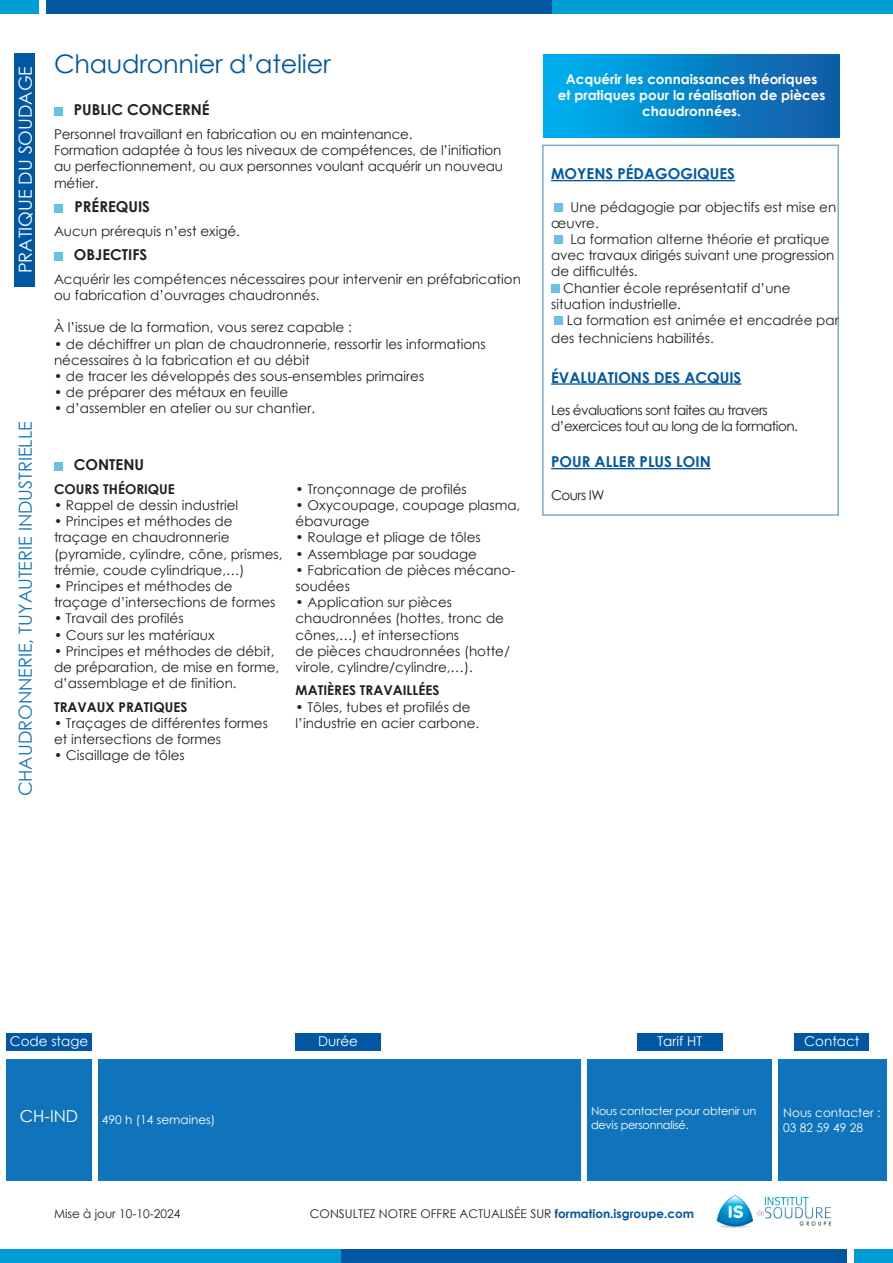
<style>
.page{position:relative;width:893px;height:1263px;background:#fff}
.page>*{position:absolute;margin:0;border:0;box-sizing:border-box;transform-origin:0 0}
.t1{font:25.5px "Century Gothic";letter-spacing:-.01em;color:#0157a2}
.t2{font:18px "Century Gothic";color:#1074bc}
.t3{font:18px "Century Gothic";color:#fff}
.t4{font:16.5px "Century Gothic";color:#fff}
.t5{font:700 15px "Century Gothic";color:#0157a2}
.t6{font:700 15px "Century Gothic";color:#231f20}
.t7{font:13.5px/16.2px "Century Gothic";color:#231f20}
.t8{font:700 13.5px/16.2px "Century Gothic";color:#fff;text-align:center}
.t9{font:13.5px/16.2px "Century Gothic";letter-spacing:-.04em;color:#231f20}
.t10{font:700 13.5px "Century Gothic";color:#231f20}
.t11{font:13.5px "Century Gothic";color:#fff}
.t12{font:12px "Century Gothic";color:#231f20}
.t13{font:12px "Century Gothic";color:#fff}
.t14{font:11.25px/13.5px "Century Gothic";letter-spacing:-.02em;color:#fff}
.s1{font-weight:700;color:#0157a2}
</style>
<div class="page">
<img style="left:717px;top:1195px;width:115px;height:33px">
<div style="left:54px;top:107px;width:8px;height:8px;background:#66c3e6"></div>
<div style="left:54px;top:204px;width:8px;height:8px;background:#66c3e6"></div>
<div style="left:54px;top:252px;width:8px;height:8px;background:#66c3e6"></div>
<div style="left:0;top:0;width:39px;height:14px;background:#009cd6"></div>
<div style="left:46px;top:0;width:507px;height:13px;background:#0157a2"></div>
<div style="left:553px;top:0;width:340px;height:13px;background:#009cd6"></div>
<div style="left:854px;top:1249px;width:39px;height:14px;background:#009cd6"></div>
<div style="left:340px;top:1249px;width:507px;height:14px;background:#0157a2"></div>
<div style="left:0;top:1249px;width:340px;height:14px;background:#009cd6"></div>
<div style="left:544px;top:54px;width:295px;height:83px;background:linear-gradient(to right,#00b2f2,#1358a3)"></div>
<div style="left:6px;top:1033px;width:86px;height:17px;background:#0157a2"></div>
<div style="left:794px;top:1033px;width:75px;height:17px;background:#0157a2"></div>
<div style="left:637px;top:1033px;width:86px;height:17px;background:#0157a2"></div>
<div style="left:295px;top:1033px;width:86px;height:17px;background:#0157a2"></div>
<div style="left:6px;top:1059px;width:86px;height:121px;background:#1074bc"></div>
<div style="left:98px;top:1059px;width:483px;height:121px;background:#1074bc"></div>
<div style="left:588px;top:1059px;width:184px;height:121px;background:#1074bc"></div>
<div style="left:779px;top:1059px;width:108px;height:121px;background:#1074bc"></div>
<hr style="left:551px;top:180px;width:184px;height:1px;background:#0157a2">
<hr style="left:551px;top:383px;width:190px;height:2px;background:#0157a2">
<hr style="left:551px;top:468px;width:160px;height:1px;background:#0157a2">
<div style="left:555px;top:203px;width:8px;height:9px;background:#66c3e6"></div>
<div style="left:555px;top:236px;width:8px;height:8px;background:#66c3e6"></div>
<div style="left:551px;top:284px;width:8px;height:9px;background:#66c3e6"></div>
<div style="left:555px;top:317px;width:8px;height:8px;background:#66c3e6"></div>
<div style="left:54px;top:462px;width:8px;height:8px;background:#66c3e6"></div>
<div style="left:15px;top:54px;width:20px;height:233px;background:#0157a2"></div>
<p class="t3" style="left:13px;top:273px;width:209px;rotate:-90deg">PRATIQUE DU SOUDAGE</p>
<p class="t2" style="left:13px;top:796px;width:377px;rotate:-90deg">CHAUDRONNERIE, TUYAUTERIE INDUSTRIELLE</p>
<p class="t1" style="left:54px;top:46px;width:278px">Chaudronnier d’atelier</p>
<p class="t6" style="left:74px;top:99px;width:137px">PUBLIC CONCERNÉ</p>
<p class="t7" style="left:54px;top:126px;width:360px">Personnel travaillant en fabrication ou en maintenance.</p>
<p class="t7" style="left:54px;top:142px;width:451px;text-align:justify">Formation adaptée à tous les niveaux de compétences, de l’initiation au perfectionnement, ou aux personnes voulant acquérir un nouveau métier.</p>
<p class="t7" style="left:54px;top:222px;width:187px">Aucun prérequis n’est exigé.</p>
<p class="t7" style="left:54px;top:271px;width:468px">Acquérir les compétences nécessaires pour intervenir en préfabrication ou fabrication d’ouvrages chaudronnés.</p>
<p class="t7" style="left:54px;top:319px;width:299px">À l’issue de la formation, vous serez capable :</p>
<p class="t7" style="left:54px;top:335px;width:433px">• de déchiffrer un plan de chaudronnerie, ressortir les informations nécessaires à la fabrication et au débit</p>
<p class="t7" style="left:54px;top:368px;width:372px">• de tracer les développés des sous-ensembles primaires</p>
<p class="t7" style="left:54px;top:384px;width:236px">• de préparer des métaux en feuille</p>
<p class="t7" style="left:54px;top:400px;width:263px">• d’assembler en atelier ou sur chantier.</p>
<p class="t6" style="left:74px;top:195px;width:77px">PRÉREQUIS</p>
<p class="t6" style="left:74px;top:243px;width:75px">OBJECTIFS</p>
<p class="t6" style="left:74px;top:453px;width:72px">CONTENU</p>
<p class="t10" style="left:54px;top:479px;width:122px">COURS THÉORIQUE</p>
<p class="t7" style="left:54px;top:497px;width:186px">• Rappel de dessin industriel</p>
<p class="t7" style="left:54px;top:513px;width:230px">• Principes et méthodes de traçage en chaudronnerie (pyramide, cylindre, cône, prismes, trémie, coude cylindrique,…)</p>
<p class="t7" style="left:54px;top:578px;width:223px">• Principes et méthodes de traçage d’intersections de formes</p>
<p class="t7" style="left:54px;top:610px;width:131px">• Travail des profilés</p>
<p class="t7" style="left:54px;top:626px;width:162px">• Cours sur les matériaux</p>
<p class="t7" style="left:54px;top:643px;width:222px">• Principes et méthodes de débit,</p>
<p class="t7" style="left:54px;top:659px;width:227px">de préparation, de mise en forme,</p>
<p class="t7" style="left:54px;top:675px;width:184px">d’assemblage et de finition.</p>
<p class="t10" style="left:54px;top:696px;width:135px">TRAVAUX PRATIQUES</p>
<p class="t7" style="left:54px;top:715px;width:215px">• Traçages de différentes formes et intersections de formes</p>
<p class="t7" style="left:54px;top:747px;width:132px">• Cisaillage de tôles</p>
<p class="t7" style="left:296px;top:481px;width:173px">• Tronçonnage de profilés</p>
<p class="t7" style="left:296px;top:497px;width:226px">• Oxycoupage, coupage plasma, ébavurage</p>
<p class="t7" style="left:296px;top:529px;width:187px">• Roulage et pliage de tôles</p>
<p class="t7" style="left:296px;top:545px;width:183px">• Assemblage par soudage</p>
<p class="t7" style="left:296px;top:562px;width:221px">• Fabrication de pièces mécano&shy;soudées</p>
<p class="t7" style="left:296px;top:594px;width:210px">• Application sur pièces chaudronnées (hottes, tronc de cônes,…) et intersections</p>
<p class="t7" style="left:296px;top:643px;width:216px">de pièces chaudronnées (hotte/ virole, cylindre/cylindre,…).</p>
<p class="t10" style="left:296px;top:680px;width:145px">MATIÈRES TRAVAILLÉES</p>
<p class="t7" style="left:296px;top:698px;width:185px">• Tôles, tubes et profilés de l’industrie en acier carbone.</p>
<p class="t8" style="left:558px;top:70px;width:269px">Acquérir les connaissances théoriques et pratiques pour la réalisation de pièces chaudronnées.</p>
<p class="t5" style="left:551px;top:162px;width:185px">MOYENS PÉDAGOGIQUES</p>
<p class="t7" style="left:571px;top:198px;width:267px">Une pédagogie par objectifs est mise en</p>
<p class="t7" style="left:551px;top:215px;width:49px">œuvre.</p>
<p class="t7" style="left:551px;top:231px;width:285px;text-indent:19px">La formation alterne théorie et pratique avec travaux dirigés suivant une progression de difficultés.</p>
<p class="t7" style="left:551px;top:279px;width:241px;text-indent:12px">Chantier école représentatif d’une situation industrielle.</p>
<p class="t7" style="left:551px;top:311px;width:289px;line-height:18px;text-indent:16px">La formation est animée et encadrée par des techniciens habilités.</p>
<p class="t5" style="left:551px;top:366px;width:192px">ÉVALUATIONS DES ACQUIS</p>
<p class="t9" style="left:551px;top:402px;width:248px">Les évaluations sont faites au travers d’exercices tout au long de la formation.</p>
<p class="t5" style="left:551px;top:450px;width:161px">POUR ALLER PLUS LOIN</p>
<p class="t7" style="left:551px;top:486px;width:55px">Cours IW</p>
<p class="t11" style="left:10px;top:1032px;width:80px">Code stage</p>
<p class="t11" style="left:318px;top:1032px;width:41px">Durée</p>
<p class="t11" style="left:657px;top:1032px;width:46px">Tarif HT</p>
<p class="t11" style="left:804px;top:1032px;width:57px">Contact</p>
<p class="t4" style="left:20px;top:1104px;width:60px">CH-IND</p>
<p class="t13" style="left:102px;top:1111px;width:115px">490 h (14 semaines)</p>
<p class="t14" style="left:591px;top:1104px;width:167px">Nous contacter pour obtenir un devis personnalisé.</p>
<p class="t13" style="left:783px;top:1104px;width:99px">Nous contacter :</p>
<p class="t13" style="left:783px;top:1119px;width:81px">03 82 59 49 28</p>
<p class="t12" style="left:54px;top:1205px;width:128px">Mise à jour 10-10-2024</p>
<p class="t12" style="left:310px;top:1205px;width:386px">CONSULTEZ NOTRE OFFRE ACTUALISÉE SUR <span class="s1">formation.isgroupe.com</span></p>
</div>
